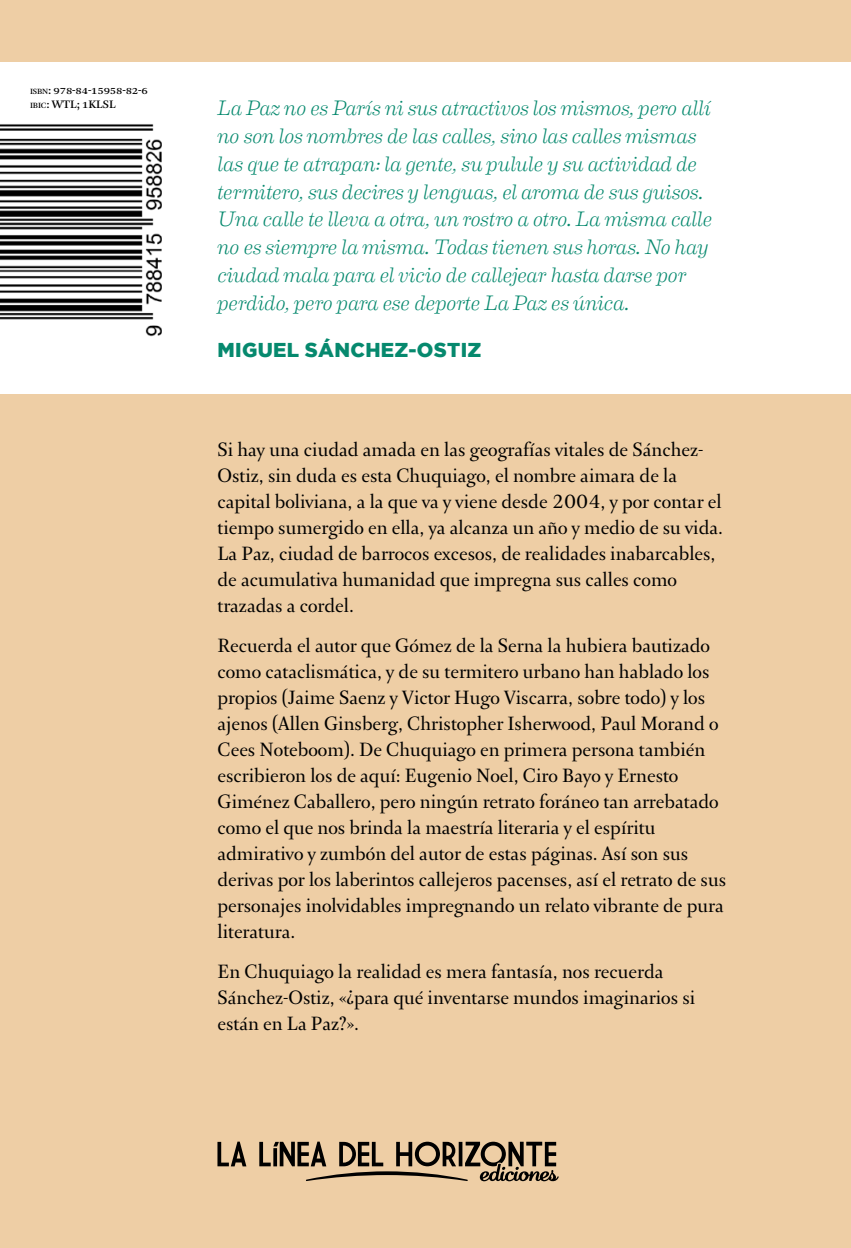
<style>
.page{position:relative;width:851px;height:1248px;background:#fff}
.page>*{position:absolute;margin:0;border:0;box-sizing:border-box;transform-origin:0 0}
.t1{font:23px/26px "Arnhem Fine";color:#000}
.t2{font:italic 300 21px/28px "Eames Century Modern";letter-spacing:-.005em;color:#06896e}
.t3{font:900 20px "Gotham";letter-spacing:.015em;color:#06896e}
.t4{font:12px/14px "Arnhem Small Caps";letter-spacing:-.01em;color:#000}
.s1{font-size:8.4px}
</style>
<div class="page">
<div style="left:0;top:0;width:850px;height:1247px;background:#eecea5"></div>
<div style="left:0;top:62px;width:850px;height:332px;background:#fff"></div>
<svg style="left:217px;top:1141px;width:341px;height:40px"></svg>
<img style="left:0;top:124px;width:162px;height:213px">
<p class="t4" style="left:30px;top:83px;width:119px"><span class="s1">ISBN</span>: 978-84-15958-82-6<br><span class="s1">IBIC</span>: WTL; 1KLSL</p>
<p class="t2" style="left:217px;top:92px;width:496px">La Paz no es París ni sus atractivos los mismos, pero allí no son los nombres de las calles, sino las calles mismas las que te atrapan: la gente, su pulule y su actividad de termitero, sus decires y lenguas, el aroma de sus guisos.<br>Una calle te lleva a otra, un rostro a otro. La misma calle no es siempre la misma. Todas tienen sus horas. No hay ciudad mala para el vicio de callejear hasta darse por perdido, pero para ese deporte La Paz es única.</p>
<p class="t3" style="left:217px;top:338px;width:265px">MIGUEL SÁNCHEZ-OSTIZ</p>
<p class="t1" style="left:217px;top:437px;width:507px">Si hay una ciudad amada en las geografías vitales de Sánchez-Ostiz, sin duda es esta Chuquiago, el nombre aimara de la capital boliviana, a la que va y viene desde 2004, y por contar el tiempo sumergido en ella, ya alcanza un año y medio de su vida.<br>La Paz, ciudad de barrocos excesos, de realidades inabarcables, de acumulativa humanidad que impregna sus calles como trazadas a cordel.</p>
<p class="t1" style="left:217px;top:633px;width:510px">Recuerda el autor que Gómez de la Serna la hubiera bautizado como cataclismática, y de su termitero urbano han hablado los propios (Jaime Saenz y Victor Hugo Viscarra, sobre todo) y los ajenos (Allen Ginsberg, Christopher Isherwood, Paul Morand o Cees Noteboom). De Chuquiago en primera persona también escribieron los de aquí: Eugenio Noel, Ciro Bayo y Ernesto Giménez Caballero, pero ningún retrato foráneo tan arrebatado como el que nos brinda la maestría literaria y el espíritu admirativo y zumbón del autor de estas páginas. Así son sus derivas por los laberintos callejeros pacenses, así el retrato de sus personajes inolvidables impregnando un relato vibrante de pura literatura.</p>
<p class="t1" style="left:217px;top:959px;width:479px">En Chuquiago la realidad es mera fantasía, nos recuerda<br>Sánchez-Ostiz, «¿para qué inventarse mundos imaginarios si están en La Paz?».</p>
</div>
